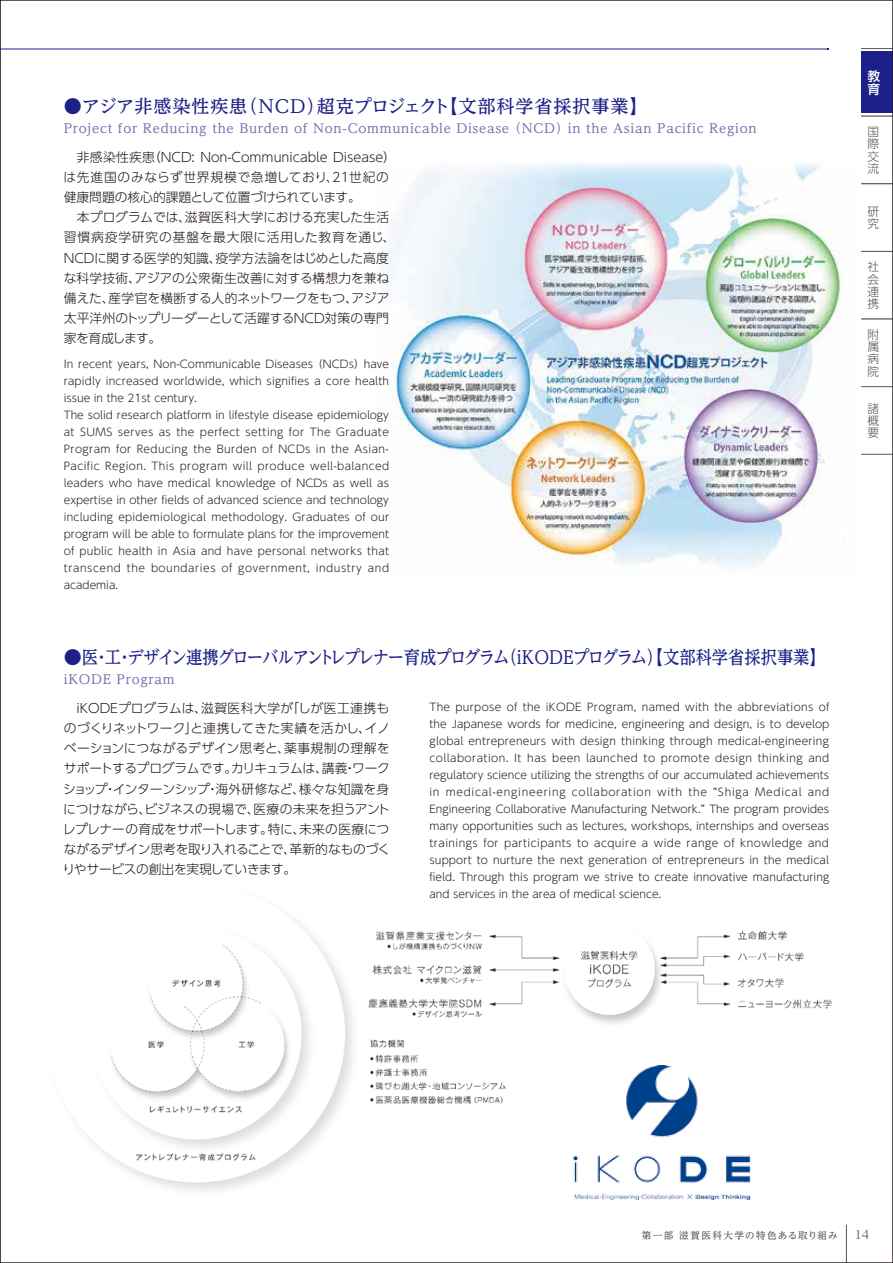
<style>
.page{position:relative;width:893px;height:1263px;background:#fff}
.page>*{position:absolute;margin:0;border:0;box-sizing:border-box;transform-origin:0 0}
.t1{font:500 18px "Reim Ytwz Pr 6";letter-spacing:-.07em;color:#1d2088}
.t2{font:500 18px "Reim Ytwz Pr 6";letter-spacing:.05em;color:#1d2088}
.t3{font:300 12.75px/20.2px "UD Shin Go Pr 6";color:#221815}
.t4{font:500 12.75px "Reim Ytwz Pr 6";letter-spacing:.05em;color:#796baf}
.t5{font:500 12.75px/13.4px "UD Shin Go Pr 6";color:#fff}
.t6{font:300 11.7px/12.3px "UD Shin Go Pr 6";color:#595757;text-align:justify}
.t7{font:11.7px "Reim Pr 6";color:#595757}
.t8{font:300 10.65px/17px "UD Shin Go Pr 6";letter-spacing:.015em;color:#221815}
.t9{font:500 9.6px "Reim Ytwz Pr 6";letter-spacing:.145em;color:#595757}
</style>
<div class="page">
<img style="left:390px;top:163px;width:451px;height:406px">
<img style="left:81px;top:919px;width:272px;height:272px">
<img style="left:368px;top:931px;width:464px;height:173px">
<img style="left:551px;top:1065px;width:212px;height:134px">
<svg style="left:861px;top:48px;width:30px;height:407px"></svg>
<hr style="left:0;top:49px;width:828px;height:1px;background:#1d2088">
<hr style="left:846px;top:1225px;width:1px;height:38px;background:#595757">
<h1 class="t2" style="left:64px;top:91px;width:585px">●アジア非感染性疾患（NCD）超克プロジェクト【文部科学省採択事業】</h1>
<p class="t4" style="left:64px;top:118px;width:694px">Project for Reducing the Burden of Non-Communicable Disease （NCD）in the Asian Pacific Region</p>
<p class="t3" style="left:64px;top:146px;width:334px">　非感染性疾患（NCD: Non-Communicable Disease）は先進国のみならず世界規模で急増しており、21世紀の健康問題の核心的課題として位置づけられています。<br>　本プログラムでは、滋賀医科大学における充実した生活習慣病疫学研究の基盤を最大限に活用した教育を通じ、<br>NCDに関する医学的知識、疫学方法論をはじめとした高度な科学技術、アジアの公衆衛生改善に対する構想力を兼ね備えた、産学官を横断する人的ネットワークをもつ、アジア太平洋州のトップリーダーとして活躍するNCD対策の専門家を育成します。</p>
<p class="t8" style="left:64px;top:355px;width:327px">In recent years, Non-Communicable Diseases （NCDs）have rapidly increased worldwide, which signifies a core health issue in the 21st century.<br>The solid research platform in lifestyle disease epidemiology at SUMS serves as the perfect setting for The Graduate Program for Reducing the Burden of NCDs in the Asian-Pacific Region. This program will produce well-balanced leaders who have medical knowledge of NCDs as well as expertise in other fields of advanced science and technology including epidemiological methodology. Graduates of our program will be able to formulate plans for the improvement of public health in Asia and have personal networks that transcend the boundaries of government, industry and academia.</p>
<h1 class="t1" style="left:64px;top:643px;width:764px">●医・工・デザイン連携グローバルアントレプレナー育成プログラム（iKODEプログラム）【文部科学省採択事業】</h1>
<p class="t4" style="left:64px;top:669px;width:112px">iKODE Program</p>
<p class="t3" style="left:63px;top:697px;width:329px;text-align:justify">　iKODEプログラムは、滋賀医科大学が「しが医工連携ものづくりネットワーク」と連携してきた実績を活かし、イノベーションにつながるデザイン思考と、薬事規制の理解をサポートするプログラムです。カリキュラムは、講義・ワークショップ・インターンシップ・海外研修など、様々な知識を身につけながら、ビジネスの現場で、医療の未来を担うアントレプレナーの育成をサポートします。特に、未来の医療につながるデザイン思考を取り入れることで、革新的なものづくりやサービスの創出を実現していきます。</p>
<p class="t8" style="left:429px;top:698px;width:401px;text-align:justify">The purpose of the iKODE Program, named with the abbreviations of the Japanese words for medicine, engineering and design, is to develop global entrepreneurs with design thinking through medical-engineering collaboration. It has been launched to promote design thinking and regulatory science utilizing the strengths of our accumulated achievements in medical-engineering collaboration with the “Shiga Medical and Engineering Collaborative Manufacturing Network.” The program provides many opportunities such as lectures, workshops, internships and overseas trainings for participants to acquire a wide range of knowledge and support to nurture the next generation of entrepreneurs in the medical field. Through this program we strive to create innovative manufacturing and services in the area of medical science.</p>
<p class="t5" style="left:867px;top:69px;width:14px">教育</p>
<p class="t6" style="left:867px;top:125px;width:13px">国際交流</p>
<p class="t6" style="left:867px;top:205px;width:13px">研究</p>
<p class="t6" style="left:867px;top:260px;width:13px">社会連携</p>
<p class="t6" style="left:867px;top:328px;width:13px">附属病院</p>
<p class="t6" style="left:867px;top:402px;width:13px">諸概要</p>
<p class="t9" style="left:642px;top:1227px;width:198px">第一部 滋賀医科大学の特色ある取り組み</p>
<p class="t7" style="left:855px;top:1225px;width:16px">14</p>
</div>
